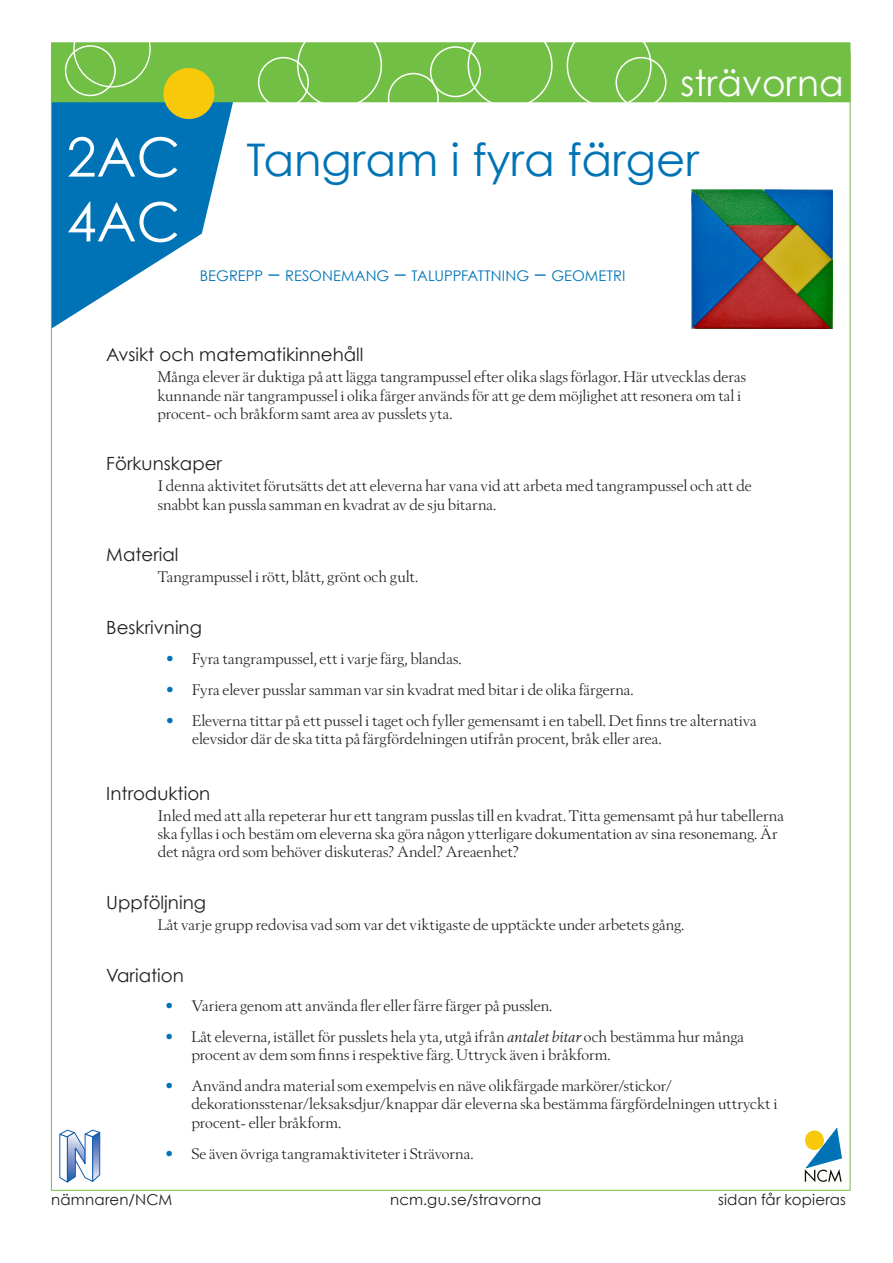
<style>
.page{position:relative;width:893px;height:1263px;background:#fff}
.page>*{position:absolute;margin:0;border:0;box-sizing:border-box;transform-origin:0 0}
.L-målkod{font:54px "Century Gothic";color:#fff}
.L-titel{font:45px "Century Gothic";color:#0073b6}
.t1{font:36px "Century Gothic";color:#fff}
.L-rubrik{font:18.15px "Century Gothic";color:#231f20}
.L-bröd{font:15.15px/18.1px "Berling Nova Display Pro";letter-spacing:.005em;color:#231f20}
.L-bröd-2{font:15px/18px "Berling Nova Display Pro";color:#231f20}
.t2{font:15px "Century Gothic";letter-spacing:.015em;color:#231f20}
.L-måltext{font:14.7px "Century Gothic";letter-spacing:.005em;color:#0073b6}
.s1{font-size:21px}
.s2{font-size:15.15px}
.s3{color:#0073b6}
.s4{font-style:italic}
</style>
<div class="page">
<svg style="left:805px;top:1128px;width:37px;height:54px"></svg>
<svg style="left:60px;top:1130px;width:40px;height:52px"></svg>
<svg style="left:53px;top:102px;width:181px;height:226px"></svg>
<div style="left:51px;top:42px;width:799px;height:60px;background:#71bf44"></div>
<div style="left:73px;top:10px;width:78px;height:77px;border:1px solid #fff;border-radius:50%"></div>
<div style="left:65px;top:45px;width:51px;height:51px;border:2px solid #fff;border-radius:50%"></div>
<div style="left:258px;top:57px;width:51px;height:51px;border:2px solid #fff;border-radius:50%"></div>
<div style="left:297px;top:23px;width:85px;height:85px;border:2px solid #fff;border-radius:50%"></div>
<div style="left:388px;top:73px;width:51px;height:51px;border:2px solid #fff;border-radius:50%"></div>
<div style="left:430px;top:46px;width:51px;height:51px;border:2px solid #fff;border-radius:50%"></div>
<div style="left:468px;top:23px;width:85px;height:85px;border:2px solid #fff;border-radius:50%"></div>
<div style="left:567px;top:23px;width:85px;height:85px;border:2px solid #fff;border-radius:50%"></div>
<div style="left:615px;top:57px;width:51px;height:51px;border:2px solid #fff;border-radius:50%"></div>
<div style="left:164px;top:69px;width:50px;height:49px;background:#f8c90b;border-radius:50%"></div>
<div style="left:163px;top:68px;width:51px;height:51px;border:2px solid #f8c90b;border-radius:50%"></div>
<img style="left:692px;top:190px;width:140px;height:139px">
<p class="L-målkod" style="left:67px;top:124px;width:115px">2AC</p>
<p class="L-målkod" style="left:67px;top:189px;width:115px">4AC</p>
<h3 class="t1" style="left:680px;top:61px;width:165px">strävorna</h3>
<p class="L-titel" style="left:247px;top:133px;width:454px">Tangram i fyra färger</p>
<p class="L-måltext" style="left:200px;top:267px;width:427px">BEGREPP <span class="s1">–</span> RESONEMANG <span class="s1">–</span> TALUPPFATTNING <span class="s1">–</span> GEOMETRI</p>
<p class="L-rubrik" style="left:106px;top:344px;width:259px">Avsikt och matematikinnehåll</p>
<p class="L-bröd" style="left:157px;top:368px;width:590px">Många elever är duktiga på att lägga tangrampussel efter olika slags förlagor. Här utvecklas deras</p>
<p class="L-bröd-2" style="left:157px;top:386px;width:585px"><span class="s2">kunnande när t</span>angrampussel i olika färger används för att ge dem möjlighet att resonera om tal i procent- och bråkform samt area av pusslets yta.</p>
<p class="L-rubrik" style="left:106px;top:452px;width:117px">Förkunskaper</p>
<p class="L-bröd" style="left:158px;top:477px;width:595px">I denna aktivitet förutsätts det att eleverna har vana vid att arbeta med tangrampussel och att de snabbt kan pussla samman en kvadrat av de sju bitarna.</p>
<p class="L-rubrik" style="left:106px;top:543px;width:74px">Material</p>
<p class="L-bröd" style="left:158px;top:568px;width:262px">Tangrampussel i rött, blått, grönt och gult.</p>
<p class="L-rubrik" style="left:106px;top:616px;width:97px">Beskrivning</p>
<p class="L-bröd" style="left:166px;top:649px;width:297px"><span class="s3">•</span> Fyra tangrampussel, ett i varje färg, blandas.</p>
<p class="L-bröd" style="left:166px;top:680px;width:469px"><span class="s3">•</span> Fyra elever pusslar samman var sin kvadrat med bitar i de olika färgerna.</p>
<p class="L-bröd" style="left:192px;top:711px;width:566px;text-indent:-26px"><span class="s3">•</span> Eleverna tittar på ett pussel i taget och fyller gemensamt i en tabell. Det finns tre alternativa elevsidor där de ska titta på färgfördelningen utifrån procent, bråk eller area.</p>
<p class="L-rubrik" style="left:106px;top:782px;width:106px">Introduktion</p>
<p class="L-bröd" style="left:158px;top:806px;width:627px">Inled med att alla repeterar hur ett tangram pusslas till en kvadrat. Titta gemensamt på hur tabellerna ska fyllas i och bestäm om eleverna ska göra någon ytterligare dokumentation av sina resonemang. Är det några ord som behöver diskuteras? Andel? Areaenhet?</p>
<p class="L-rubrik" style="left:106px;top:891px;width:101px">Uppföljning</p>
<p class="L-bröd" style="left:158px;top:915px;width:528px">Låt varje grupp redovisa vad som var det viktigaste de upptäckte under arbetets gång.</p>
<p class="L-rubrik" style="left:106px;top:964px;width:79px">Variation</p>
<p class="L-bröd" style="left:166px;top:997px;width:388px"><span class="s3">•</span> Variera genom att använda fler eller färre färger på pusslen.</p>
<p class="L-bröd" style="left:191px;top:1027px;width:554px;text-indent:-26px"><span class="s3">•</span> Låt eleverna, istället för pusslets hela yta, utgå ifrån <span class="s4">antalet bitar</span> och bestämma hur många procent av dem som finns i respektive färg. Uttryck även i bråkform.</p>
<p class="L-bröd" style="left:191px;top:1077px;width:588px;text-indent:-26px"><span class="s3">•</span> Använd andra material som exempelvis en näve olikfärgade markörer/stickor/ dekorationsstenar/leksaksdjur/knappar där eleverna ska bestämma färgfördelningen uttryckt i procent- eller bråkform.</p>
<p class="L-bröd" style="left:166px;top:1144px;width:309px"><span class="s3">•</span> Se även övriga tangramaktiviteter i Strävorna.</p>
<p class="t2" style="left:51px;top:1190px;width:123px">nämnaren/NCM</p>
<p class="t2" style="left:390px;top:1190px;width:153px">ncm.gu.se/stravorna</p>
<p class="t2" style="left:718px;top:1190px;width:130px">sidan får kopieras</p>
</div>
